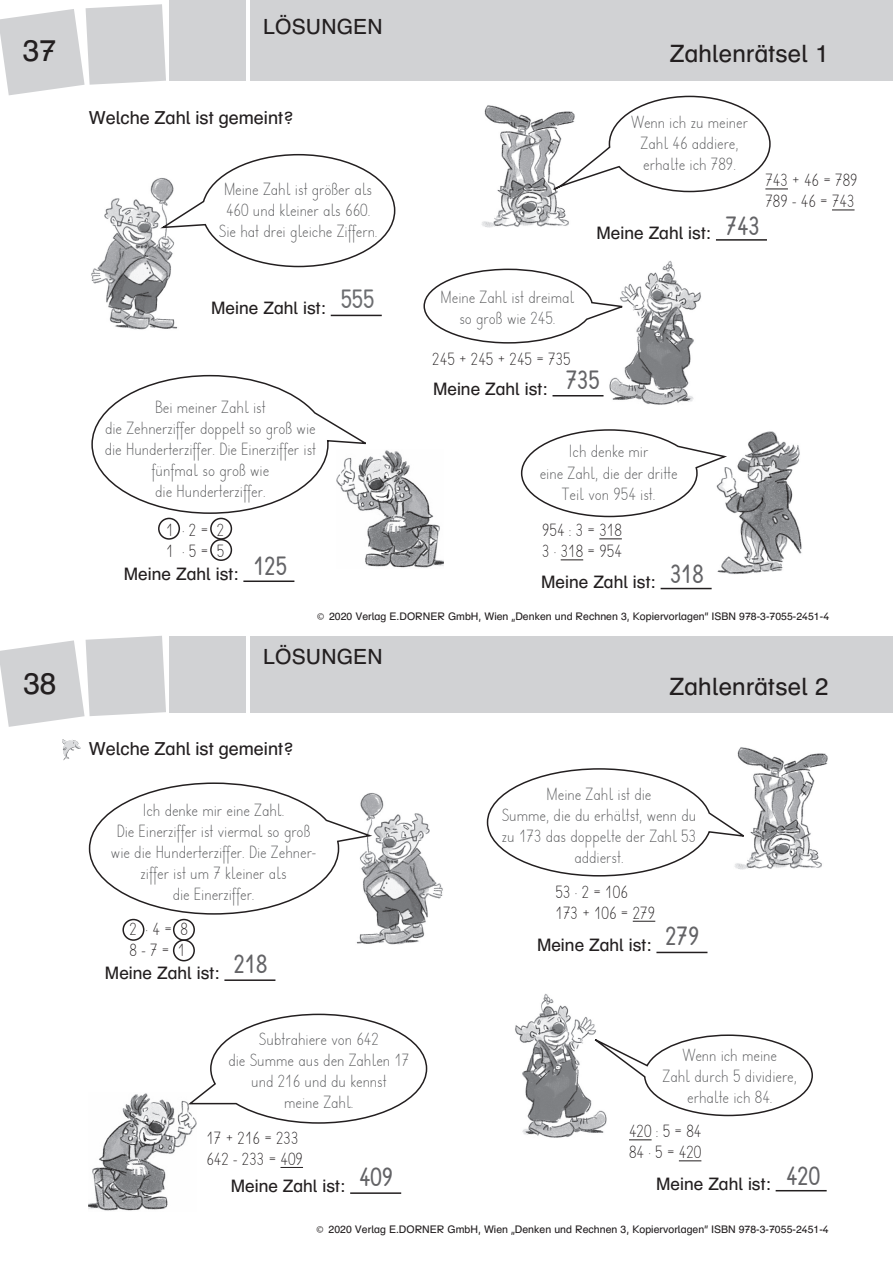
<style>
.page{position:relative;width:893px;height:1263px;background:#fff}
.page>*{position:absolute;margin:0;border:0;box-sizing:border-box;transform-origin:0 0}
._992_Seitenzahl_01_K{font:30px "bs Ngudrun 2012 Gru 1";color:#231f20}
._14_Schreibschrift{font:700 27px "bs ED Mathe AT Gru 1";color:#636366}
._14_Schreibschrift-2{font:700 27px "bs ED Mathe AT Gru 1";color:#6c6d70}
._990_Kolumnentite_02{font:24px "bs Ngudrun 2012 Gru 1";letter-spacing:.01em;color:#231f20}
._990_Kolumnentite_02-2{font:21px "bs Ngudrun 2012 Gru 1";letter-spacing:.01em;color:#231f20}
._15_Sprechblasen{font:300 18px/21px "bs ED Mathe AT Gru 1";color:#57585a;text-align:center}
._15_Sprechblasen-2{font:300 18px "bs ED Mathe AT Gru 1";color:#231f20}
.t1{font:18px "bs Ngudrun 2012 Gru 1";color:#231f20}
._102_Aufgabe_Klasse{font:17.25px "bs Ngudrun 2012 Gru 1";color:#231f20}
._101_Grundschrift_09{font:10.5px "bs Ngudrun 2012 Gru 1";color:#231f20}
.s1{font-family:"Myriad Pro"}
</style>
<div class="page">
<div style="left:170px;top:636px;width:76px;height:76px;background:#d1d2d4"></div>
<div style="left:250px;top:636px;width:643px;height:76px;background:#d1d2d4"></div>
<svg style="left:0;top:636px;width:166px;height:91px"></svg>
<img style="left:89px;top:1093px;width:108px;height:118px">
<img style="left:356px;top:793px;width:87px;height:152px">
<img style="left:737px;top:747px;width:91px;height:122px">
<img style="left:515px;top:994px;width:92px;height:144px">
<hr style="left:224px;top:979px;width:51px;height:2px;background:#231f20">
<hr style="left:656px;top:952px;width:51px;height:1px;background:#231f20">
<hr style="left:350px;top:1192px;width:51px;height:2px;background:#231f20">
<hr style="left:776px;top:1190px;width:51px;height:1px;background:#231f20">
<svg style="left:186px;top:1013px;width:242px;height:111px"></svg>
<svg style="left:88px;top:782px;width:287px;height:133px"></svg>
<svg style="left:486px;top:767px;width:264px;height:110px"></svg>
<svg style="left:581px;top:1031px;width:232px;height:86px"></svg>
<svg style="left:633px;top:921px;width:22px;height:1px"></svg>
<svg style="left:280px;top:1167px;width:23px;height:1px"></svg>
<svg style="left:629px;top:1139px;width:23px;height:1px"></svg>
<svg style="left:679px;top:1160px;width:22px;height:1px"></svg>
<div style="left:173px;top:939px;width:22px;height:22px;border:2px solid #231f20;border-radius:50%"></div>
<div style="left:173px;top:919px;width:22px;height:22px;border:2px solid #231f20;border-radius:50%"></div>
<div style="left:122px;top:919px;width:22px;height:22px;border:2px solid #231f20;border-radius:50%"></div>
<img style="left:62px;top:739px;width:12px;height:21px">
<div style="left:170px;top:0;width:76px;height:81px;background:#d1d2d4"></div>
<div style="left:250px;top:0;width:643px;height:81px;background:#d1d2d4"></div>
<svg style="left:0;top:4px;width:166px;height:91px"></svg>
<img style="left:91px;top:179px;width:87px;height:151px">
<img style="left:481px;top:105px;width:88px;height:123px">
<img style="left:609px;top:261px;width:92px;height:144px">
<svg style="left:157px;top:153px;width:239px;height:115px"></svg>
<svg style="left:423px;top:268px;width:205px;height:76px"></svg>
<svg style="left:91px;top:374px;width:275px;height:140px"></svg>
<hr style="left:331px;top:315px;width:51px;height:1px;background:#231f20">
<hr style="left:716px;top:239px;width:51px;height:2px;background:#231f20">
<hr style="left:243px;top:580px;width:51px;height:2px;background:#231f20">
<hr style="left:661px;top:588px;width:51px;height:1px;background:#231f20">
<hr style="left:552px;top:395px;width:51px;height:1px;background:#231f20">
<svg style="left:546px;top:95px;width:242px;height:98px"></svg>
<svg style="left:832px;top:209px;width:22px;height:1px"></svg>
<svg style="left:599px;top:538px;width:23px;height:1px"></svg>
<svg style="left:561px;top:559px;width:22px;height:1px"></svg>
<div style="left:158px;top:518px;width:22px;height:22px;border:2px solid #231f20;border-radius:50%"></div>
<div style="left:210px;top:518px;width:22px;height:22px;border:2px solid #231f20;border-radius:50%"></div>
<div style="left:210px;top:539px;width:22px;height:22px;border:2px solid #231f20;border-radius:50%"></div>
<img style="left:336px;top:449px;width:107px;height:119px">
<img style="left:717px;top:431px;width:85px;height:143px">
<svg style="left:520px;top:429px;width:210px;height:89px"></svg>
<p class="_990_Kolumnentite_02-2" style="left:263px;top:14px;width:121px">LÖSUNGEN</p>
<p class="_992_Seitenzahl_01_K" style="left:23px;top:32px;width:35px">37</p>
<p class="_990_Kolumnentite_02" style="left:670px;top:39px;width:160px">Zahlenrätsel 1</p>
<p class="t1" style="left:89px;top:106px;width:206px">Welche Zahl ist gemeint?</p>
<p class="_15_Sprechblasen" style="left:219px;top:179px;width:160px">Meine Zahl ist größer als<br>460 und kleiner als 660.<br>Sie hat drei gleiche Ziffern.</p>
<p class="_102_Aufgabe_Klasse" style="left:211px;top:298px;width:116px">Meine Zahl ist:</p>
<p class="_14_Schreibschrift-2" style="left:341px;top:284px;width:35px">555</p>
<p class="_15_Sprechblasen" style="left:155px;top:398px;width:112px">Bei meiner Zahl ist</p>
<p class="_15_Sprechblasen" style="left:105px;top:419px;width:213px">die Zehnerziffer doppelt so groß wie die Hunderterziffer. Die Einerziffer ist fünfmal so groß wie</p>
<p class="_15_Sprechblasen" style="left:155px;top:482px;width:112px">die Hunderterziffer.</p>
<p class="_15_Sprechblasen" style="left:631px;top:113px;width:118px">Wenn ich zu meiner<br>Zahl 46 addiere, erhalte ich 789.</p>
<p class="_15_Sprechblasen-2" style="left:765px;top:171px;width:94px">743 + 46 = 789</p>
<p class="_15_Sprechblasen-2" style="left:765px;top:192px;width:91px">789 - 46 = 743</p>
<p class="_102_Aufgabe_Klasse" style="left:596px;top:222px;width:116px">Meine Zahl ist:</p>
<p class="_14_Schreibschrift" style="left:726px;top:211px;width:35px">743</p>
<p class="_15_Sprechblasen" style="left:441px;top:288px;width:135px">Meine Zahl ist dreimal so groß wie 245.</p>
<p class="_15_Sprechblasen-2" style="left:432px;top:350px;width:140px">245 + 245 + 245 = 735</p>
<p class="_102_Aufgabe_Klasse" style="left:433px;top:378px;width:116px">Meine Zahl ist:</p>
<p class="_14_Schreibschrift" style="left:566px;top:366px;width:35px">735</p>
<p class="_15_Sprechblasen" style="left:569px;top:442px;width:81px">Ich denke mir</p>
<p class="_15_Sprechblasen" style="left:540px;top:463px;width:139px">eine Zahl, die der dritte<br>Teil von 954 ist.</p>
<p class="_15_Sprechblasen-2" style="left:166px;top:521px;width:60px">1 · 2 = 2</p>
<p class="_15_Sprechblasen-2" style="left:166px;top:542px;width:60px">1 · 5 = 5</p>
<p class="_102_Aufgabe_Klasse" style="left:124px;top:563px;width:116px">Meine Zahl ist:</p>
<p class="_15_Sprechblasen-2" style="left:542px;top:521px;width:81px">954 : 3 = 318</p>
<p class="_15_Sprechblasen-2" style="left:542px;top:542px;width:81px">3 · 318 = 954</p>
<p class="_14_Schreibschrift" style="left:253px;top:552px;width:35px">125</p>
<p class="_14_Schreibschrift" style="left:670px;top:559px;width:35px">318</p>
<p class="_102_Aufgabe_Klasse" style="left:541px;top:571px;width:116px">Meine Zahl ist:</p>
<p class="_101_Grundschrift_09" style="left:317px;top:610px;width:514px"><span class="s1">©</span> 2020 Verlag E.DORNER GmbH, Wien „Denken und Rechnen 3, Kopiervorlagen“ ISBN 978-3-7055-2451-4</p>
<p class="_990_Kolumnentite_02-2" style="left:263px;top:643px;width:121px">LÖSUNGEN</p>
<p class="_992_Seitenzahl_01_K" style="left:23px;top:664px;width:35px">38</p>
<p class="_990_Kolumnentite_02" style="left:670px;top:671px;width:160px">Zahlenrätsel 2</p>
<p class="t1" style="left:89px;top:737px;width:206px">Welche Zahl ist gemeint?</p>
<p class="_15_Sprechblasen" style="left:143px;top:801px;width:143px">Ich denke mir eine Zahl.</p>
<p class="_15_Sprechblasen" style="left:117px;top:822px;width:195px">Die Einerziffer ist viermal so groß</p>
<p class="_15_Sprechblasen" style="left:111px;top:843px;width:207px">wie die Hunderterziffer. Die Zehner-</p>
<p class="_15_Sprechblasen" style="left:141px;top:864px;width:148px">ziffer ist um 7 kleiner als</p>
<p class="_15_Sprechblasen" style="left:173px;top:885px;width:83px">die Einerziffer.</p>
<p class="_15_Sprechblasen-2" style="left:130px;top:919px;width:60px">2 · 4 = 8</p>
<p class="_15_Sprechblasen-2" style="left:130px;top:940px;width:57px">8 - 7 = 1</p>
<p class="_102_Aufgabe_Klasse" style="left:105px;top:962px;width:116px">Meine Zahl ist:</p>
<p class="_14_Schreibschrift" style="left:234px;top:950px;width:35px">218</p>
<p class="_15_Sprechblasen" style="left:259px;top:1030px;width:121px">Subtrahiere von 642</p>
<p class="_15_Sprechblasen" style="left:228px;top:1051px;width:183px">die Summe aus den Zahlen 17</p>
<p class="_15_Sprechblasen" style="left:251px;top:1072px;width:137px">und 216 und du kennst</p>
<p class="_15_Sprechblasen" style="left:284px;top:1093px;width:71px">meine Zahl.</p>
<p class="_15_Sprechblasen" style="left:547px;top:784px;width:106px">Meine Zahl ist die</p>
<p class="_15_Sprechblasen" style="left:502px;top:805px;width:196px">Summe, die du erhältst, wenn du zu 173 das doppelte der Zahl 53 addierst.</p>
<p class="_15_Sprechblasen-2" style="left:555px;top:882px;width:74px">53 · 2 = 106</p>
<p class="_15_Sprechblasen-2" style="left:555px;top:903px;width:101px">173 + 106 = 279</p>
<p class="_102_Aufgabe_Klasse" style="left:537px;top:934px;width:116px">Meine Zahl ist:</p>
<p class="_14_Schreibschrift" style="left:665px;top:922px;width:35px">279</p>
<p class="_15_Sprechblasen" style="left:683px;top:1045px;width:96px">Wenn ich meine</p>
<p class="_15_Sprechblasen" style="left:663px;top:1066px;width:136px">Zahl durch 5 dividiere, erhalte ich 84.</p>
<p class="_15_Sprechblasen-2" style="left:629px;top:1122px;width:74px">420 : 5 = 84</p>
<p class="_15_Sprechblasen-2" style="left:629px;top:1143px;width:74px">84 · 5 = 420</p>
<p class="_15_Sprechblasen-2" style="left:206px;top:1128px;width:94px">17 + 216 = 233</p>
<p class="_15_Sprechblasen-2" style="left:206px;top:1149px;width:98px">642 - 233 = 409</p>
<p class="_14_Schreibschrift" style="left:359px;top:1162px;width:35px">409</p>
<p class="_14_Schreibschrift" style="left:786px;top:1161px;width:35px">420</p>
<p class="_102_Aufgabe_Klasse" style="left:231px;top:1175px;width:116px">Meine Zahl ist:</p>
<p class="_102_Aufgabe_Klasse" style="left:656px;top:1173px;width:116px">Meine Zahl ist:</p>
<p class="_101_Grundschrift_09" style="left:317px;top:1222px;width:514px"><span class="s1">©</span> 2020 Verlag E.DORNER GmbH, Wien „Denken und Rechnen 3, Kopiervorlagen“ ISBN 978-3-7055-2451-4</p>
</div>
